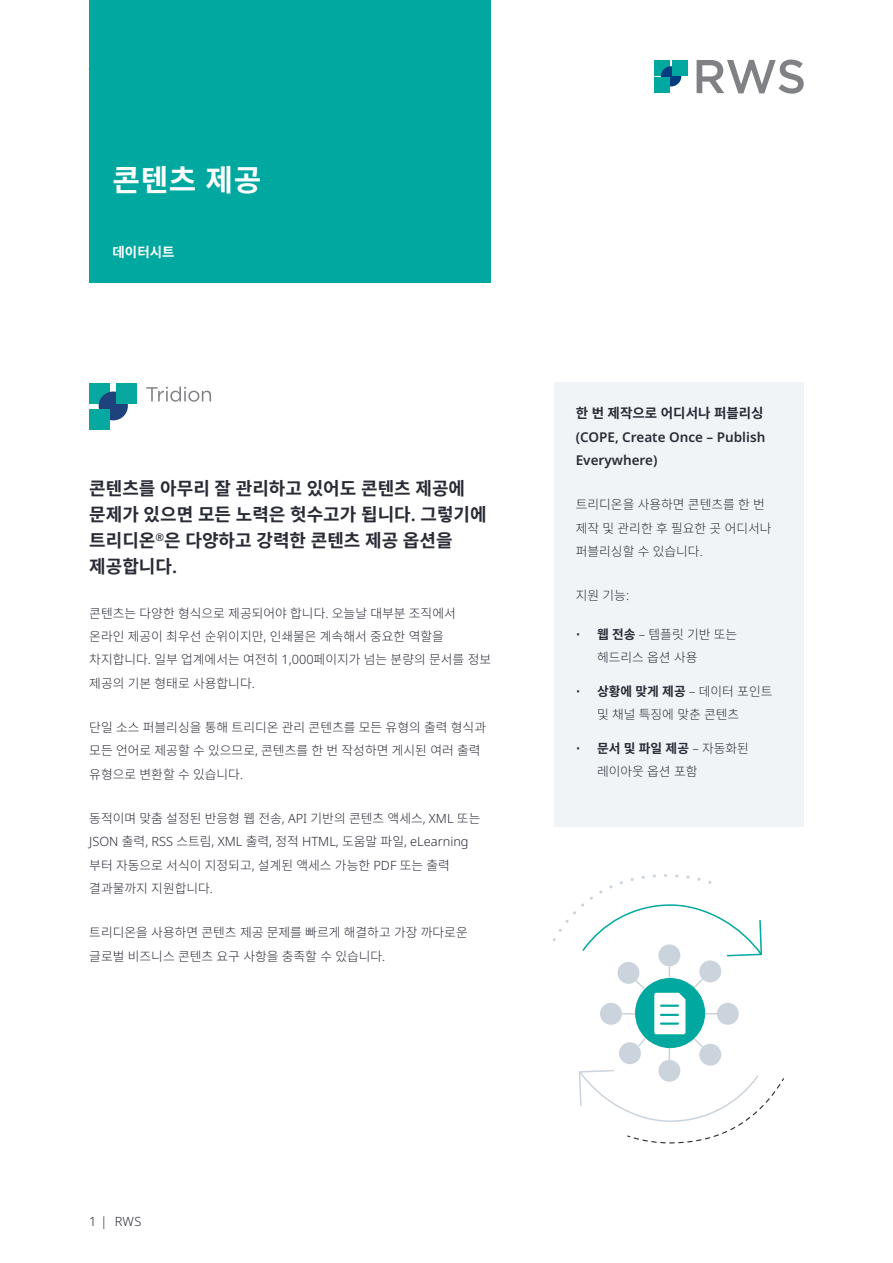
<style>
.page{position:relative;width:893px;height:1263px;background:#fff}
.page>*{position:absolute;margin:0;border:0;box-sizing:border-box;transform-origin:0 0}
.t1{font:700 30px "Noto Sans CJ Kkr";color:#fff}
.t2{font:700 18px/26.1px "Noto Sans CJ Kkr";color:#292b36}
.t3{font:600 13.5px/23.2px "Noto Sans";color:#292b36}
.t4{font:700 13.5px "Noto Sans CJ Kkr";color:#292b36}
.t5{font:700 13.5px "Noto Sans CJ Kkr";color:#fff}
.t6{font:300 12.75px/23.2px "Noto Sans CJ Kkr";color:#292b36}
.t7{font:300 12.75px "Noto Sans";color:#292b36}
.s1{font-family:"Noto Sans";font-weight:600}
.s2{font-family:"Noto Sans"}
.s3{font-family:"Noto Sans CJ Kkr"}
.s4{font-weight:700}
</style>
<div class="page">
<div style="left:89px;top:0;width:402px;height:283px;background:#00a89f"></div>
<div style="left:654px;top:60px;width:16px;height:16px;background:#00a89f"></div>
<div style="left:661px;top:66px;width:20px;height:20px;background:#003d7f;border-radius:50%"></div>
<div style="left:654px;top:78px;width:16px;height:15px;background:#00a89f"></div>
<div style="left:672px;top:60px;width:16px;height:16px;background:#00a89f"></div>
<svg style="left:697px;top:60px;width:107px;height:34px"></svg>
<div style="left:554px;top:383px;width:250px;height:444px;background:#f1f4f7"></div>
<div style="left:658px;top:944px;width:22px;height:22px;background:#cbd4dd;border-radius:50%"></div>
<div style="left:658px;top:1060px;width:22px;height:22px;background:#cbd4dd;border-radius:50%"></div>
<div style="left:600px;top:1003px;width:22px;height:22px;background:#cbd4dd;border-radius:50%"></div>
<div style="left:717px;top:1003px;width:22px;height:22px;background:#cbd4dd;border-radius:50%"></div>
<svg style="left:617px;top:962px;width:22px;height:22px"></svg>
<div style="left:699px;top:960px;width:22px;height:22px;background:#cbd4dd;border-radius:50%"></div>
<div style="left:699px;top:1044px;width:22px;height:22px;background:#cbd4dd;border-radius:50%"></div>
<svg style="left:619px;top:1042px;width:22px;height:22px"></svg>
<svg style="left:552px;top:874px;width:211px;height:83px"></svg>
<svg style="left:579px;top:1069px;width:205px;height:75px"></svg>
<svg style="left:620px;top:964px;width:99px;height:98px"></svg>
<hr style="left:661px;top:1022px;width:17px;height:3px;background:#00a89f">
<div style="left:89px;top:383px;width:21px;height:21px;background:#06a89f"></div>
<div style="left:99px;top:391px;width:29px;height:29px;background:#1e427c;border-radius:50%"></div>
<div style="left:89px;top:409px;width:21px;height:21px;background:#06a89f"></div>
<div style="left:116px;top:383px;width:21px;height:21px;background:#06a89f"></div>
<svg style="left:146px;top:387px;width:65px;height:15px"></svg>
<h1 class="t1" style="left:112px;top:163px;width:150px">콘텐츠 제공</h1>
<p class="t5" style="left:112px;top:244px;width:64px">데이터시트</p>
<h2 class="t2" style="left:89px;top:476px;width:399px">콘텐츠를 아무리 잘 관리하고 있어도 콘텐츠 제공에 문제가 있으면 모든 노력은 헛수고가 됩니다<span class="s1">.</span> 그렇기에 트리디온<sup>®</sup>은 다양하고 강력한 콘텐츠 제공 옵션을 제공합니다<span class="s1">.</span></h2>
<p class="t6" style="left:89px;top:602px;width:403px">콘텐츠는 다양한 형식으로 제공되어야 합니다<span class="s2">.</span> 오늘날 대부분 조직에서 온라인 제공이 최우선 순위이지만<span class="s2">,</span> 인쇄물은 계속해서 중요한 역할을 차지합니다<span class="s2">.</span> 일부 업계에서는 여전히 <span class="s2">1,000</span>페이지가 넘는 분량의 문서를 정보 제공의 기본 형태로 사용합니다<span class="s2">.</span></p>
<p class="t6" style="left:89px;top:716px;width:398px">단일 소스 퍼블리싱을 통해 트리디온 관리 콘텐츠를 모든 유형의 출력 형식과 모든 언어로 제공할 수 있으므로<span class="s2">,</span> 콘텐츠를 한 번 작성하면 게시된 여러 출력 유형으로 변환할 수 있습니다<span class="s2">.</span></p>
<p class="t6" style="left:89px;top:807px;width:393px">동적이며 맞춤 설정된 반응형 웹 전송<span class="s2">, API</span> 기반의 콘텐츠 액세스<span class="s2">, XML</span> 또는</p>
<p class="t7" style="left:89px;top:833px;width:381px">JSON <span class="s3">출력</span>, RSS <span class="s3">스트림</span>, XML <span class="s3">출력</span>, <span class="s3">정적</span> HTML, <span class="s3">도움말 파일</span>, eLearning</p>
<p class="t6" style="left:89px;top:854px;width:362px">부터 자동으로 서식이 지정되고<span class="s2">,</span> 설계된 액세스 가능한 <span class="s2">PDF</span> 또는 출력 결과물까지 지원합니다<span class="s2">.</span></p>
<p class="t6" style="left:89px;top:921px;width:380px">트리디온을 사용하면 콘텐츠 제공 문제를 빠르게 해결하고 가장 까다로운 글로벌 비즈니스 콘텐츠 요구 사항을 충족할 수 있습니다<span class="s2">.</span></p>
<p class="t4" style="left:576px;top:406px;width:189px">한 번 제작으로 어디서나 퍼블리싱</p>
<p class="t3" style="left:576px;top:425px;width:191px">(COPE, Create Once – Publish<br>Everywhere)</p>
<p class="t6" style="left:576px;top:493px;width:197px">트리디온을 사용하면 콘텐츠를 한 번 제작 및 관리한 후 필요한 곳 어디서나 퍼블리싱할 수 있습니다<span class="s2">.</span></p>
<p class="t6" style="left:576px;top:584px;width:55px">지원 기능<span class="s2">:</span></p>
<p class="t6" style="left:597px;top:623px;width:142px;text-indent:-21px"><span class="s2">•</span> <span class="s4">웹 전송</span> <span class="s2">–</span> 템플릿 기반 또는 헤드리스 옵션 사용</p>
<p class="t6" style="left:597px;top:680px;width:177px;text-indent:-21px"><span class="s2">•</span> <span class="s4">상황에 맞게 제공</span> <span class="s2">–</span> 데이터 포인트 및 채널 특징에 맞춘 콘텐츠</p>
<p class="t6" style="left:597px;top:737px;width:153px;text-indent:-21px"><span class="s2">•</span> <span class="s4">문서 및 파일 제공</span> <span class="s2">–</span> 자동화된 레이아웃 옵션 포함</p>
<p class="t7" style="left:89px;top:1212px;width:54px">1 | RWS</p>
</div>
